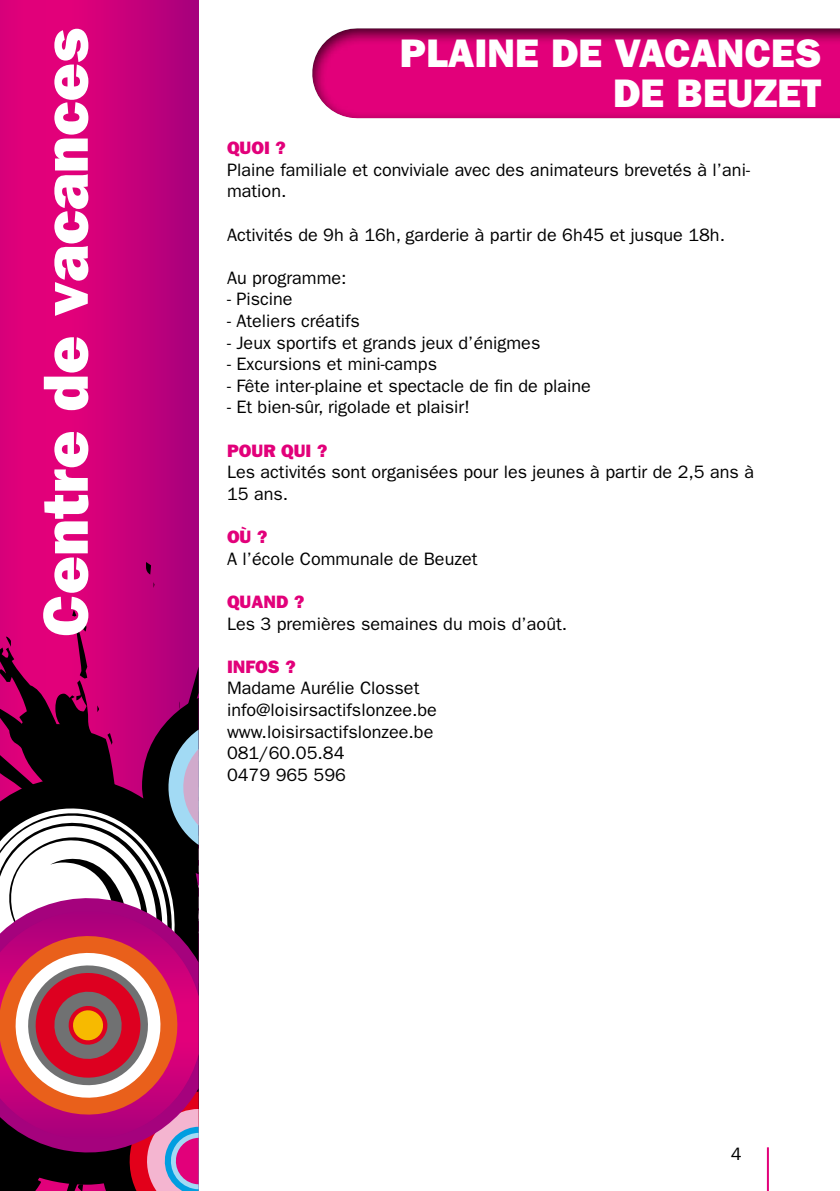
<style>
.page{position:relative;width:840px;height:1191px;background:#fff}
.page>*{position:absolute;margin:0;border:0;box-sizing:border-box;transform-origin:0 0}
.t1{font:64px "ITC Franklin Gothic Std Hvy";color:#fff}
.t2{font:40px/40px "ITC Franklin Gothic Std Hvy";color:#fff;text-align:right}
.t3{font:18px/21.6px "ITC Franklin Gothic Std";color:#000}
.t4{font:18px "ITC Franklin Gothic Std Hvy";color:#e2007a}
</style>
<div class="page">
<hr style="left:766px;top:1147px;width:2px;height:44px;background:#e2007a">
<svg style="left:0;top:0;width:198px;height:548px;background:#cf007a"></svg>
<svg style="left:0;top:548px;width:198px;height:181px;background:#b7006d"></svg>
<svg style="left:0;top:729px;width:199px;height:462px"></svg>
<div style="left:312px;top:27px;width:527px;height:94px;background:#000;opacity:.75"></div>
<h1 class="t1" style="left:28px;top:636px;width:610px;rotate:-90deg">Centre de vacances</h1>
<h2 class="t2" style="left:399px;top:33px;width:423px">PLAINE DE VACANCES<br>DE BEUZET</h2>
<p class="t4" style="left:227px;top:137px;width:61px">QUOI ?</p>
<p class="t3" style="left:227px;top:159px;width:524px">Plaine familiale et conviviale avec des animateurs brevetés à l’ani&shy;mation.</p>
<p class="t3" style="left:227px;top:224px;width:499px">Activités de 9h à 16h, garderie à partir de 6h45 et jusque 18h.</p>
<p class="t3" style="left:227px;top:267px;width:121px">Au programme:</p>
<p class="t3" style="left:227px;top:289px;width:67px">- Piscine</p>
<p class="t3" style="left:227px;top:310px;width:134px">- Ateliers créatifs</p>
<p class="t3" style="left:227px;top:332px;width:315px">- Jeux sportifs et grands jeux d’énigmes</p>
<p class="t3" style="left:227px;top:353px;width:211px">- Excursions et mini-camps</p>
<p class="t3" style="left:227px;top:375px;width:365px">- Fête inter-plaine et spectacle de fin de plaine</p>
<p class="t3" style="left:227px;top:397px;width:244px">- Et bien-sûr, rigolade et plaisir!</p>
<p class="t4" style="left:227px;top:440px;width:102px">POUR QUI ?</p>
<p class="t3" style="left:227px;top:461px;width:528px">Les activités sont organisées pour les jeunes à partir de 2,5 ans à<br>15 ans.</p>
<p class="t4" style="left:227px;top:526px;width:42px">OÙ ?</p>
<p class="t3" style="left:227px;top:548px;width:252px">A l’école Communale de Beuzet</p>
<p class="t4" style="left:227px;top:591px;width:79px">QUAND ?</p>
<p class="t3" style="left:227px;top:613px;width:341px">Les 3 premières semaines du mois d’août.</p>
<p class="t4" style="left:227px;top:656px;width:70px">INFOS ?</p>
<p class="t3" style="left:227px;top:677px;width:211px">Madame Aurélie Closset info@loisirsactifslonzee.be www.loisirsactifslonzee.be<br>081/60.05.84<br>0479 965 596</p>
<p class="t3" style="left:730px;top:1142px;width:12px">4</p>
</div>
